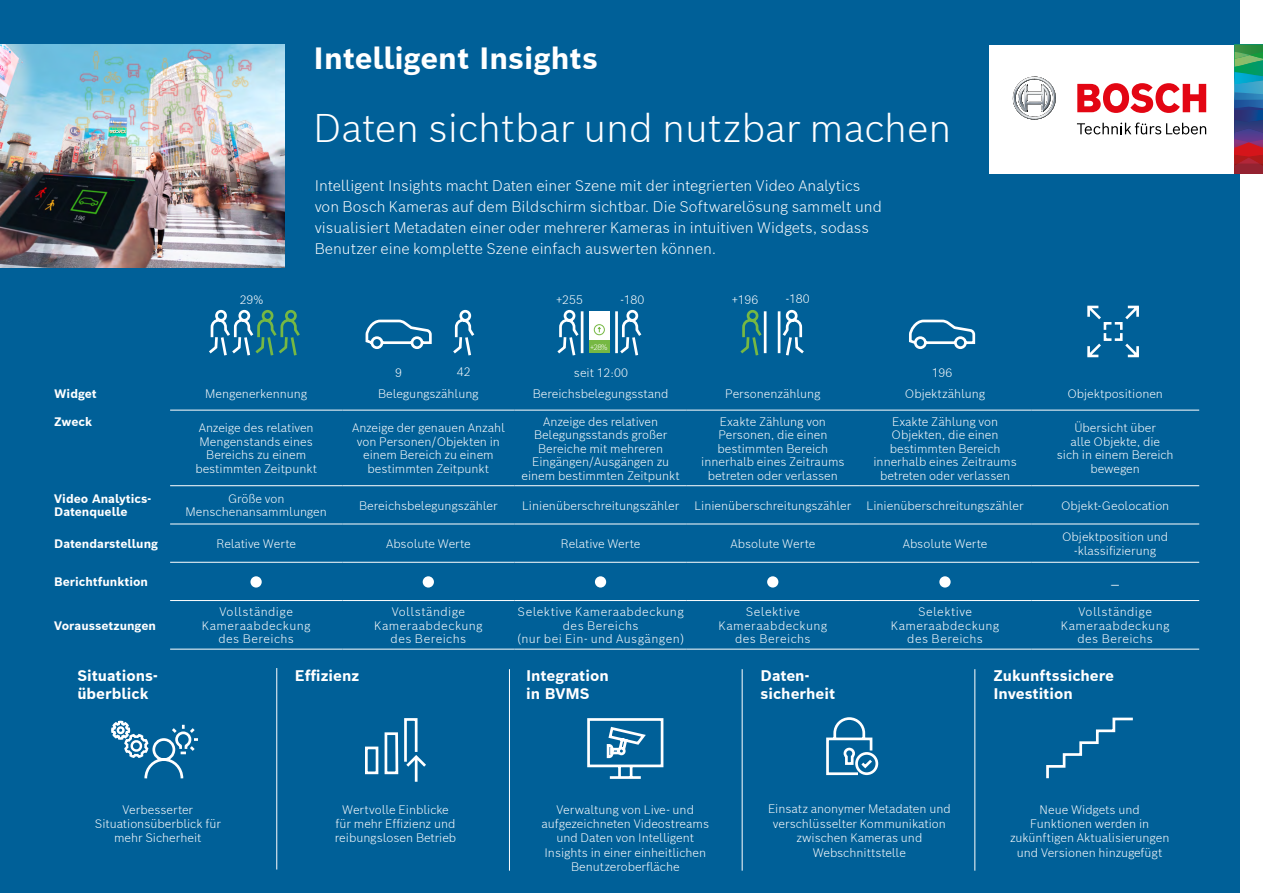
<style>
.page{position:relative;width:1263px;height:893px;background:#fff}
.page>*{position:absolute;margin:0;border:0;box-sizing:border-box;transform-origin:0 0}
.t1{font:300 39px "Bosch Sans";color:#fff}
.t2{font:700 30px "Bosch Sans";color:#fff}
.t3{font:300 15px/21px "Bosch Sans";color:#fff}
.t4{font:700 15px/18px "Bosch Sans";color:#fff}
.t5{font:300 12px/13.5px "Bosch Sans";color:#fff;text-align:center}
.t6{font:300 12px/13.5px "Bosch Sans";letter-spacing:.035em;color:#fff;text-align:center}
.t7{font:700 12px/13.5px "Bosch Sans";color:#fff}
.t8{font:300 7.8px "Bosch Sans";color:#fff}
</style>
<div class="page">
<div style="left:0;top:0;width:1240px;height:893px;background:#006098"></div>
<img style="left:0;top:45px;width:284px;height:223px">
<hr style="left:170px;top:410px;width:172px;height:1px;background:#fff">
<hr style="left:342px;top:410px;width:173px;height:1px;background:#fff">
<hr style="left:515px;top:410px;width:172px;height:1px;background:#fff">
<hr style="left:687px;top:410px;width:172px;height:1px;background:#fff">
<hr style="left:859px;top:410px;width:172px;height:1px;background:#fff">
<hr style="left:1031px;top:410px;width:168px;height:1px;background:#fff">
<hr style="left:170px;top:485px;width:172px;height:1px;background:#fff">
<hr style="left:342px;top:485px;width:173px;height:1px;background:#fff">
<hr style="left:515px;top:485px;width:172px;height:1px;background:#fff">
<hr style="left:687px;top:485px;width:172px;height:1px;background:#fff">
<hr style="left:859px;top:485px;width:172px;height:1px;background:#fff">
<hr style="left:1031px;top:485px;width:168px;height:1px;background:#fff">
<hr style="left:170px;top:524px;width:172px;height:1px;background:#fff">
<hr style="left:342px;top:524px;width:173px;height:1px;background:#fff">
<hr style="left:515px;top:524px;width:172px;height:1px;background:#fff">
<hr style="left:687px;top:524px;width:172px;height:1px;background:#fff">
<hr style="left:859px;top:524px;width:172px;height:1px;background:#fff">
<hr style="left:1031px;top:524px;width:168px;height:1px;background:#fff">
<hr style="left:170px;top:562px;width:172px;height:1px;background:#fff">
<hr style="left:342px;top:562px;width:173px;height:1px;background:#fff">
<hr style="left:515px;top:562px;width:172px;height:1px;background:#fff">
<hr style="left:687px;top:562px;width:172px;height:1px;background:#fff">
<hr style="left:859px;top:562px;width:172px;height:1px;background:#fff">
<hr style="left:1031px;top:562px;width:168px;height:1px;background:#fff">
<hr style="left:170px;top:600px;width:172px;height:1px;background:#fff">
<hr style="left:342px;top:600px;width:173px;height:1px;background:#fff">
<hr style="left:515px;top:600px;width:172px;height:1px;background:#fff">
<hr style="left:687px;top:600px;width:172px;height:1px;background:#fff">
<hr style="left:859px;top:600px;width:172px;height:1px;background:#fff">
<hr style="left:1031px;top:600px;width:168px;height:1px;background:#fff">
<hr style="left:170px;top:649px;width:172px;height:1px;background:#fff">
<hr style="left:342px;top:649px;width:173px;height:1px;background:#fff">
<hr style="left:515px;top:649px;width:172px;height:1px;background:#fff">
<hr style="left:687px;top:649px;width:172px;height:1px;background:#fff">
<hr style="left:859px;top:649px;width:172px;height:1px;background:#fff">
<hr style="left:1031px;top:649px;width:168px;height:1px;background:#fff">
<svg style="left:740px;top:310px;width:24px;height:46px"></svg>
<svg style="left:780px;top:309px;width:24px;height:47px"></svg>
<hr style="left:764px;top:311px;width:2px;height:42px;background:#fff">
<hr style="left:778px;top:311px;width:2px;height:42px;background:#fff">
<svg style="left:557px;top:309px;width:24px;height:47px"></svg>
<svg style="left:617px;top:309px;width:25px;height:47px"></svg>
<hr style="left:581px;top:311px;width:2px;height:42px;background:#fff">
<hr style="left:615px;top:311px;width:3px;height:42px;background:#fff">
<div style="left:589px;top:311px;width:20px;height:42px;background:#fff"></div>
<div style="left:589px;top:341px;width:20px;height:12px;background:#76b843"></div>
<svg style="left:593px;top:324px;width:12px;height:12px"></svg>
<svg style="left:453px;top:309px;width:22px;height:47px"></svg>
<svg style="left:365px;top:319px;width:67px;height:30px"></svg>
<svg style="left:909px;top:319px;width:67px;height:30px"></svg>
<svg style="left:111px;top:720px;width:87px;height:59px"></svg>
<svg style="left:365px;top:718px;width:61px;height:64px"></svg>
<svg style="left:587px;top:718px;width:77px;height:61px"></svg>
<svg style="left:826px;top:717px;width:53px;height:59px"></svg>
<svg style="left:1046px;top:717px;width:87px;height:62px"></svg>
<svg style="left:1087px;top:305px;width:52px;height:53px"></svg>
<hr style="left:276px;top:668px;width:1px;height:201px;background:#fff">
<hr style="left:509px;top:669px;width:1px;height:202px;background:#fff">
<hr style="left:742px;top:669px;width:1px;height:202px;background:#fff">
<hr style="left:974px;top:669px;width:1px;height:202px;background:#fff">
<div style="left:250px;top:576px;width:12px;height:12px;background:#fff;border-radius:50%"></div>
<div style="left:423px;top:576px;width:11px;height:12px;background:#fff;border-radius:50%"></div>
<div style="left:595px;top:576px;width:11px;height:12px;background:#fff;border-radius:50%"></div>
<div style="left:767px;top:576px;width:11px;height:12px;background:#fff;border-radius:50%"></div>
<div style="left:939px;top:576px;width:12px;height:12px;background:#fff;border-radius:50%"></div>
<svg style="left:209px;top:309px;width:91px;height:47px"></svg>
<div style="left:989px;top:45px;width:274px;height:129px;background:#fff"></div>
<svg style="left:1234px;top:45px;width:29px;height:129px;background:#4e5f73"></svg>
<svg style="left:1013px;top:77px;width:43px;height:43px"></svg>
<svg style="left:1077px;top:83px;width:129px;height:30px"></svg>
<svg style="left:1077px;top:123px;width:129px;height:11px"></svg>
<h2 class="t2" style="left:314px;top:38px;width:286px">Intelligent Insights</h2>
<h1 class="t1" style="left:314px;top:102px;width:639px">Daten sichtbar und nutzbar machen</h1>
<p class="t3" style="left:315px;top:174px;width:569px">Intelligent Insights macht Daten einer Szene mit der integrierten Video Analytics von Bosch Kameras auf dem Bildschirm sichtbar. Die Softwarelösung sammelt und visualisiert Metadaten einer oder mehrerer Kameras in intuitiven Widgets, sodass Benutzer eine komplette Szene einfach auswerten können.</p>
<p class="t5" style="left:240px;top:292px;width:25px">29%</p>
<p class="t5" style="left:732px;top:292px;width:28px">+196</p>
<p class="t5" style="left:786px;top:291px;width:25px">-180</p>
<p class="t5" style="left:556px;top:292px;width:28px">+255</p>
<p class="t5" style="left:620px;top:292px;width:25px">-180</p>
<p class="t8" style="left:590px;top:341px;width:19px">+28%</p>
<p class="t5" style="left:395px;top:365px;width:8px">9</p>
<p class="t5" style="left:457px;top:365px;width:15px">42</p>
<p class="t5" style="left:932px;top:365px;width:22px">196</p>
<p class="t5" style="left:574px;top:365px;width:55px">seit 12:00</p>
<p class="t7" style="left:54px;top:387px;width:44px">Widget</p>
<p class="t5" style="left:205px;top:386px;width:103px">Mengenerkennung</p>
<p class="t5" style="left:378px;top:386px;width:102px">Belegungszählung</p>
<p class="t5" style="left:533px;top:386px;width:137px">Bereichsbelegungsstand</p>
<p class="t5" style="left:725px;top:386px;width:97px">Personenzählung</p>
<p class="t5" style="left:905px;top:386px;width:82px">Objektzählung</p>
<p class="t5" style="left:1067px;top:386px;width:97px">Objektpositionen</p>
<p class="t7" style="left:54px;top:414px;width:40px">Zweck</p>
<p class="t5" style="left:195px;top:421px;width:123px">Anzeige des relativen<br>Mengenstands eines<br>Bereichs zu einem bestimmten Zeitpunkt</p>
<p class="t5" style="left:352px;top:421px;width:154px">Anzeige der genauen Anzahl von Personen/Objekten in einem Bereich zu einem bestimmten Zeitpunkt</p>
<p class="t5" style="left:521px;top:414px;width:160px">Anzeige des relativen<br>Belegungsstands großer<br>Bereiche mit mehreren<br>Eingängen/Ausgängen zu einem bestimmten Zeitpunkt</p>
<p class="t5" style="left:701px;top:414px;width:145px">Exakte Zählung von<br>Personen, die einen bestimmten Bereich innerhalb eines Zeitraums betreten oder verlassen</p>
<p class="t5" style="left:873px;top:414px;width:145px">Exakte Zählung von<br>Objekten, die einen bestimmten Bereich innerhalb eines Zeitraums betreten oder verlassen</p>
<p class="t5" style="left:1057px;top:421px;width:118px">Übersicht über<br>alle Objekte, die<br>sich in einem Bereich bewegen</p>
<p class="t7" style="left:54px;top:492px;width:99px">Video Analytics‑<br>Datenquelle</p>
<p class="t5" style="left:186px;top:491px;width:143px">Größe von<br>Menschenansammlungen</p>
<p class="t5" style="left:359px;top:498px;width:140px">Bereichsbelegungszähler</p>
<p class="t5" style="left:522px;top:498px;width:158px">Linienüberschreitungszähler</p>
<p class="t5" style="left:694px;top:498px;width:158px">Linienüberschreitungszähler</p>
<p class="t5" style="left:867px;top:498px;width:158px">Linienüberschreitungszähler</p>
<p class="t5" style="left:1061px;top:498px;width:110px">Objekt-Geolocation</p>
<p class="t7" style="left:54px;top:537px;width:105px">Datendarstellung</p>
<p class="t5" style="left:216px;top:536px;width:81px">Relative Werte</p>
<p class="t5" style="left:386px;top:536px;width:86px">Absolute Werte</p>
<p class="t5" style="left:561px;top:536px;width:81px">Relative Werte</p>
<p class="t5" style="left:730px;top:536px;width:86px">Absolute Werte</p>
<p class="t5" style="left:903px;top:536px;width:86px">Absolute Werte</p>
<p class="t5" style="left:1062px;top:530px;width:108px">Objektposition und ‑klassifizierung</p>
<p class="t7" style="left:54px;top:575px;width:95px">Berichtfunktion</p>
<p class="t5" style="left:1112px;top:577px;width:8px">—</p>
<p class="t7" style="left:54px;top:618px;width:103px">Voraussetzungen</p>
<p class="t6" style="left:202px;top:605px;width:110px">Vollständige<br>Kameraabdeckung des Bereichs</p>
<p class="t6" style="left:374px;top:605px;width:110px">Vollständige<br>Kameraabdeckung des Bereichs</p>
<p class="t6" style="left:517px;top:605px;width:169px">Selektive Kameraabdeckung des Bereichs<br>(nur bei Ein‑ und Ausgängen)</p>
<p class="t6" style="left:718px;top:605px;width:110px">Selektive<br>Kameraabdeckung des Bereichs</p>
<p class="t6" style="left:891px;top:605px;width:110px">Selektive<br>Kameraabdeckung des Bereichs</p>
<p class="t6" style="left:1061px;top:605px;width:110px">Vollständige<br>Kameraabdeckung des Bereichs</p>
<p class="t4" style="left:77px;top:666px;width:82px">Situations‑</p>
<p class="t4" style="left:295px;top:666px;width:66px">Effizienz</p>
<p class="t4" style="left:77px;top:684px;width:73px">überblick</p>
<p class="t4" style="left:526px;top:666px;width:84px">Integration in BVMS</p>
<p class="t4" style="left:760px;top:666px;width:76px">Daten‑ sicherheit</p>
<p class="t4" style="left:993px;top:666px;width:122px">Zukunftssichere<br>Investition</p>
<p class="t5" style="left:95px;top:801px;width:128px;line-height:14.4px">Verbesserter<br>Situationsüberblick für mehr Sicherheit</p>
<p class="t5" style="left:335px;top:801px;width:123px;line-height:14.4px">Wertvolle Einblicke für mehr Effizienz und reibungslosen Betrieb</p>
<p class="t5" style="left:542px;top:801px;width:169px;line-height:14.4px">Verwaltung von Live‑ und aufgezeichneten Videostreams und Daten von Intelligent<br>Insights in einer einheitlichen<br>Benutzeroberfläche</p>
<p class="t5" style="left:768px;top:801px;width:184px;line-height:14.4px">Einsatz anonymer Metadaten und verschlüsselter Kommunikation zwischen Kameras und<br>Webschnittstelle</p>
<p class="t5" style="left:1010px;top:801px;width:161px;line-height:14.4px">Neue Widgets und<br>Funktionen werden in zukünftigen Aktualisierungen und Versionen hinzugefügt</p>
</div>
